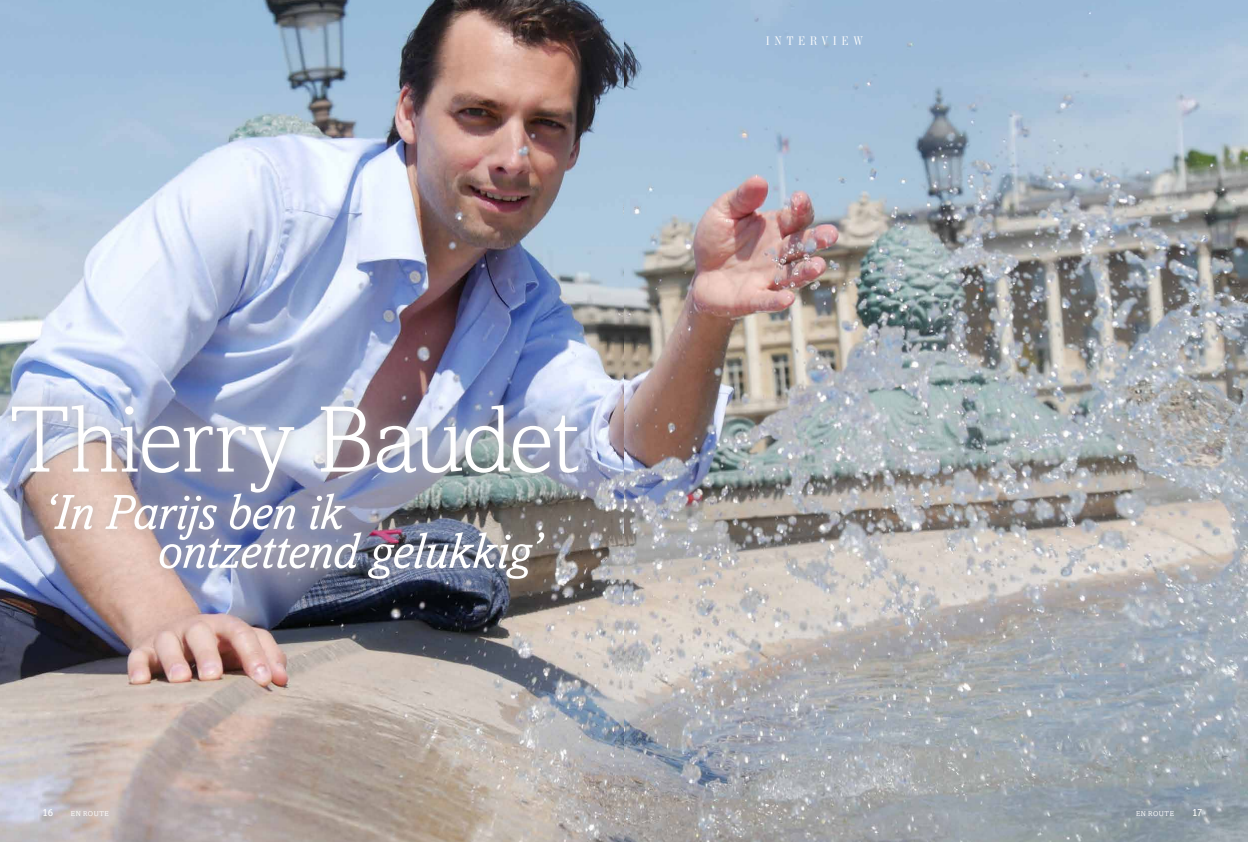
<style>
.page{position:relative;width:1248px;height:842px;background:#fff}
.page>*{position:absolute;margin:0;border:0;box-sizing:border-box;transform-origin:0 0}
.t1{font:300 95.1px "Amasis MT Pro";letter-spacing:-.02em;color:#fff}
.t2{font:italic 50.4px/38.9px "Amasis MT Pro";letter-spacing:-.02em;color:#fff}
.t3{font:12px "Industrial 736 BT";letter-spacing:.385em;color:#fff}
.t4{font:10px "Unit Offc Pro";color:#fff}
.t5{font:7px "Amasis MT Pro";letter-spacing:.08em;color:#fff}
</style>
<div class="page">
<img style="left:0;top:0;width:624px;height:842px">
<img style="left:624px;top:0;width:623px;height:842px">
<img style="left:0;top:380px;width:601px;height:137px">
<div style="left:42px;top:485px;width:511px;height:103px;background:#bab7b6;opacity:.75"></div>
<h1 class="t1" style="left:10px;top:385px;width:571px">Thierry Baudet</h1>
<p class="t2" style="left:157px;top:493px;width:386px;text-indent:-114px">‘In Parijs ben ik ontzettend gelukkig’</p>
<p class="t4" style="left:43px;top:806px;width:12px">16</p>
<p class="t5" style="left:71px;top:810px;width:39px">EN ROUTE</p>
<p class="t3" style="left:765px;top:34px;width:99px">INTERVIEW</p>
<p class="t5" style="left:1135px;top:810px;width:39px">EN ROUTE</p>
<p class="t4" style="left:1191px;top:806px;width:12px">17</p>
</div>
